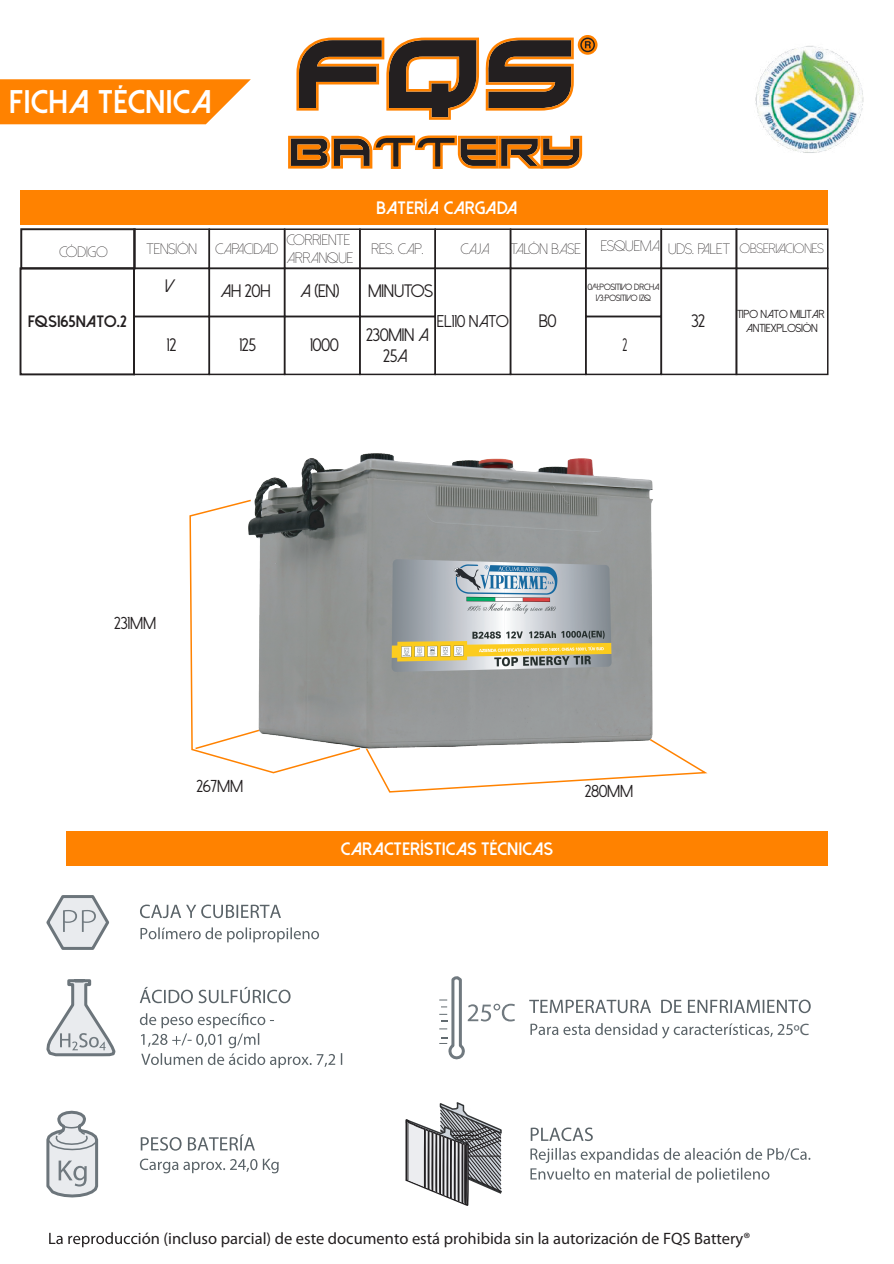
<style>
.page{position:relative;width:894px;height:1264px;background:#fff}
.page>*{position:absolute;margin:0;border:0;box-sizing:border-box;transform-origin:0 0}
.t1{font:800 32.85px "Dolce Vita";color:#fff}
.t2{font:18px/21.6px "Dolce Vita";color:#231f20;text-align:center}
.t3{font:800 18px "Dolce Vita";color:#fff}
.t4{font:18px "Dolce Vita";color:#231f20;scale:.68 1}
.t5{font:17.25px "Dolce Vita";color:#231f20}
.t6{font:16.95px "Dolce Vita";color:#231f20}
.t7{font:16.5px "Myriad Pro";color:#231f20}
.t8{font:800 16.5px "Dolce Vita";color:#231f20}
.t9{font:16.5px "Myriad Pro";color:#5a6368}
.t10{font:300 15px/18px "Dolce Vita";color:#231f20}
.t11{font:11.55px/13.8px "Dolce Vita";color:#231f20;text-align:center}
.t12{font:9px/10.8px "Dolce Vita";color:#231f20;text-align:center}
.s1{font-size:13.5px}
</style>
<div class="page">
<img style="left:755px;top:45px;width:109px;height:108px">
<svg style="left:46px;top:1110px;width:53px;height:88px"></svg>
<svg style="left:46px;top:979px;width:70px;height:78px"></svg>
<svg style="left:46px;top:895px;width:63px;height:55px"></svg>
<svg style="left:405px;top:976px;width:110px;height:230px"></svg>
<svg style="left:140px;top:904px;width:141px;height:13px"></svg>
<svg style="left:140px;top:927px;width:179px;height:15px"></svg>
<svg style="left:141px;top:1134px;width:114px;height:16px"></svg>
<svg style="left:140px;top:1158px;width:138px;height:15px"></svg>
<svg style="left:140px;top:986px;width:150px;height:17px"></svg>
<svg style="left:529px;top:999px;width:281px;height:13px"></svg>
<svg style="left:530px;top:1023px;width:262px;height:15px"></svg>
<svg style="left:530px;top:1127px;width:62px;height:13px"></svg>
<svg style="left:530px;top:1148px;width:280px;height:34px"></svg>
<svg style="left:49px;top:1232px;width:88px;height:14px"></svg>
<svg style="left:140px;top:1013px;width:202px;height:54px"></svg>
<svg style="left:381px;top:777px;width:264px;height:16px"></svg>
<svg style="left:189px;top:513px;width:7px;height:239px"></svg>
<svg style="left:194px;top:725px;width:2px;height:25px"></svg>
<div style="left:66px;top:831px;width:761px;height:34px;background:#ff8200"></div>
<div style="left:20px;top:191px;width:807px;height:34px;background:#ff8200"></div>
<div style="left:20px;top:228px;width:116px;height:41px;border:2px solid #231f20"></div>
<div style="left:133px;top:228px;width:77px;height:41px;border:2px solid #231f20"></div>
<div style="left:208px;top:228px;width:77px;height:41px;border:2px solid #231f20"></div>
<div style="left:284px;top:228px;width:76px;height:41px;border:2px solid #231f20"></div>
<div style="left:359px;top:228px;width:77px;height:41px;border:2px solid #231f20"></div>
<div style="left:434px;top:228px;width:77px;height:41px;border:2px solid #231f20"></div>
<div style="left:509px;top:228px;width:77px;height:41px;border:2px solid #231f20"></div>
<div style="left:585px;top:228px;width:76px;height:41px;border:2px solid #231f20"></div>
<div style="left:735px;top:228px;width:93px;height:41px;border:2px solid #231f20"></div>
<div style="left:660px;top:228px;width:77px;height:41px;border:2px solid #231f20"></div>
<div style="left:133px;top:267px;width:77px;height:50px;border:2px solid #231f20"></div>
<div style="left:208px;top:267px;width:77px;height:50px;border:2px solid #231f20"></div>
<div style="left:284px;top:267px;width:76px;height:50px;border:2px solid #231f20"></div>
<div style="left:359px;top:267px;width:77px;height:50px;border:2px solid #231f20"></div>
<div style="left:434px;top:267px;width:77px;height:108px;border:2px solid #231f20"></div>
<div style="left:585px;top:267px;width:76px;height:50px;border:2px solid #231f20"></div>
<div style="left:735px;top:267px;width:93px;height:108px;border:2px solid #231f20"></div>
<div style="left:20px;top:267px;width:115px;height:108px;border:2px solid #231f20"></div>
<div style="left:133px;top:316px;width:77px;height:59px;border:2px solid #231f20"></div>
<div style="left:208px;top:316px;width:77px;height:59px;border:2px solid #231f20"></div>
<div style="left:284px;top:316px;width:76px;height:59px;border:2px solid #231f20"></div>
<div style="left:359px;top:316px;width:77px;height:59px;border:2px solid #231f20"></div>
<div style="left:509px;top:267px;width:77px;height:108px;border:2px solid #231f20"></div>
<div style="left:585px;top:316px;width:76px;height:59px;border:2px solid #231f20"></div>
<div style="left:660px;top:267px;width:77px;height:108px;border:2px solid #231f20"></div>
<svg style="left:0;top:79px;width:251px;height:45px;background:#ff8d18"></svg>
<svg style="left:577px;top:35px;width:20px;height:20px"></svg>
<svg style="left:296px;top:38px;width:183px;height:82px"></svg>
<svg style="left:485px;top:38px;width:88px;height:73px;background:#74583d"></svg>
<svg style="left:580px;top:38px;width:15px;height:14px"></svg>
<svg style="left:288px;top:135px;width:294px;height:34px"></svg>
<img style="left:196px;top:453px;width:512px;height:324px">
<h1 class="t1" style="left:9px;top:85px;width:204px">FICHA TÉCNICA</h1>
<p class="t3" style="left:376px;top:199px;width:143px">BATERÍA CARGADA</p>
<p class="t10" style="left:59px;top:243px;width:50px">CÓDIGO</p>
<p class="t10" style="left:146px;top:240px;width:133px">TENSIÓN CAPACIDAD</p>
<p class="t10" style="left:287px;top:231px;width:68px">CORRIENTE<br>ARRANQUE</p>
<p class="t10" style="left:371px;top:240px;width:53px">RES. CAP.</p>
<p class="t10" style="left:460px;top:240px;width:30px">CAJA</p>
<p class="t10" style="left:510px;top:240px;width:72px">TALÓN BASE</p>
<p class="t10" style="left:600px;top:240px;width:225px">ESQUEMA UDS. PALET <span class="s1">OBSERVACIONES</span></p>
<p class="t8" style="left:28px;top:313px;width:101px">FQS165NATO.2</p>
<p class="t2" style="left:165px;top:275px;width:12px">V</p>
<p class="t2" style="left:221px;top:280px;width:51px">AH 20H</p>
<p class="t2" style="left:300px;top:280px;width:40px">A (EN)</p>
<p class="t2" style="left:368px;top:280px;width:66px">MINUTOS</p>
<p class="t12" style="left:587px;top:281px;width:73px">0/4:POSITIVO DRCHA<br>1/3:POSITIVO IZQ</p>
<p class="t6" style="left:437px;top:313px;width:73px">EL110 NATO</p>
<p class="t2" style="left:538px;top:310px;width:19px">B0</p>
<p class="t2" style="left:239px;top:334px;width:18px">125</p>
<p class="t2" style="left:310px;top:334px;width:30px">1000</p>
<p class="t2" style="left:366px;top:324px;width:64px">230MIN A<br>25A</p>
<p class="t2" style="left:167px;top:334px;width:11px">12</p>
<p class="t4" style="left:623px;top:336px;width:8px">2</p>
<p class="t2" style="left:691px;top:310px;width:15px">32</p>
<p class="t11" style="left:736px;top:307px;width:89px">TIPO NATO MILITAR<br>ANTIEXPLOSIÓN</p>
<p class="t5" style="left:114px;top:614px;width:43px">231MM</p>
<p class="t5" style="left:197px;top:777px;width:48px">267MM</p>
<p class="t5" style="left:585px;top:782px;width:49px">280MM</p>
<p class="t3" style="left:341px;top:839px;width:213px">CARACTERÍSTICAS TÉCNICAS</p>
<p class="t9" style="left:793px;top:1018px;width:17px">ºC</p>
<p class="t7" style="left:138px;top:1227px;width:613px">ión (incluso parcial) de este documento está prohibida sin la autorización de FQS Battery®</p>
</div>
